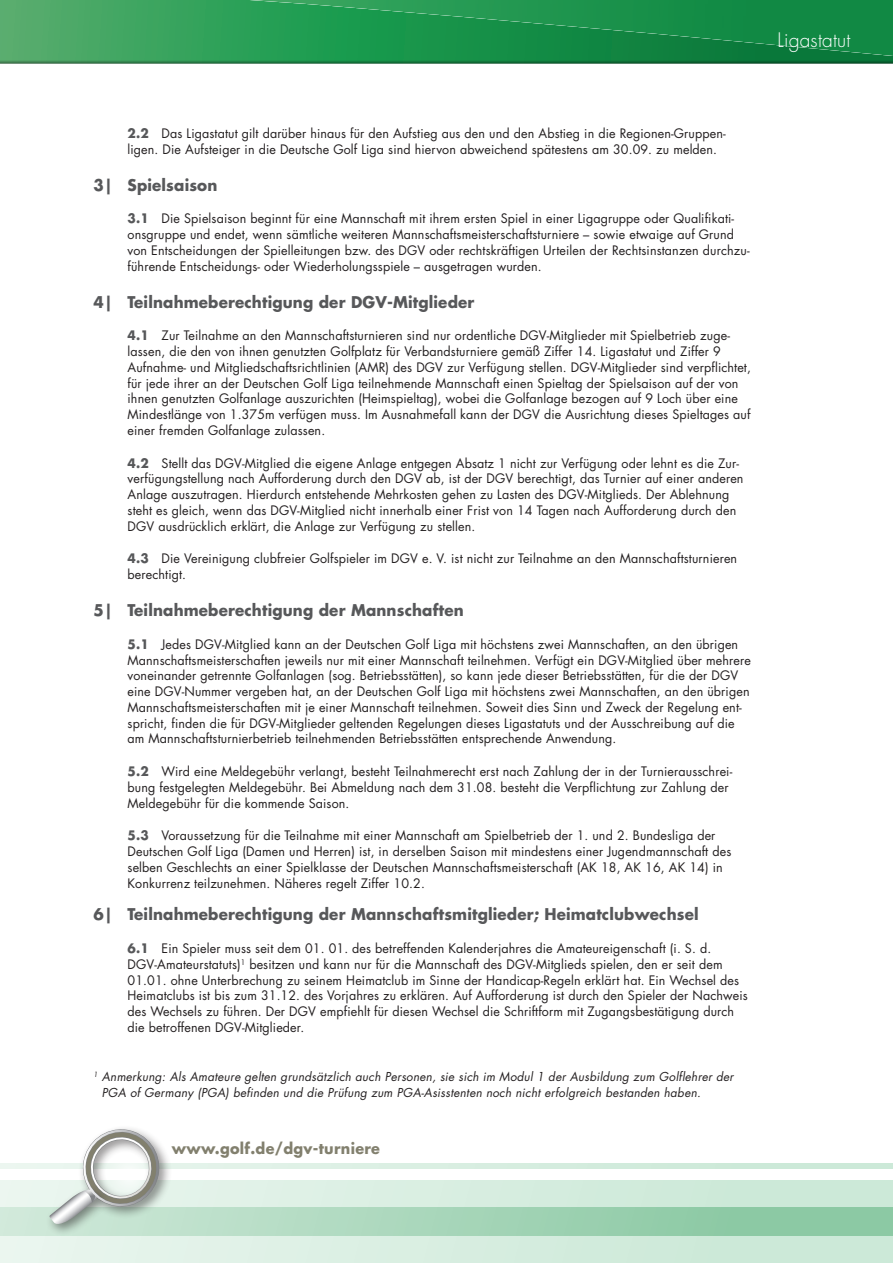
<style>
.page{position:relative;width:893px;height:1263px;background:#fff}
.page>*{position:absolute;margin:0;border:0;box-sizing:border-box;transform-origin:0 0}
.t1{font:300 19.5px "Futura LT";letter-spacing:.01em;color:#fff}
.t2{font:700 15.75px "Futura LT";letter-spacing:.01em;color:#57585a;scale:.96 1}
.t3{font:700 15px "Futura LT";letter-spacing:.02em;color:#82806e;scale:.96 1}
.t4{font:12.75px/15.8px "Futura LT";letter-spacing:.01em;color:#231f20}
.t5{font:italic 12px/15.8px "Futura LT";letter-spacing:.02em;color:#231f20}
.s1{font-weight:700;color:#57585a}
</style>
<div class="page">
<svg style="left:0;top:1163px;width:893px;height:6px;background:#d7ede0"></svg>
<svg style="left:0;top:1180px;width:893px;height:28px;background:#d5ecde"></svg>
<svg style="left:0;top:1208px;width:893px;height:55px;background:#bfe1cd"></svg>
<div style="left:0;top:0;width:893px;height:64px;background:#231f20;opacity:.5"></div>
<div style="left:78px;top:1124px;width:95px;height:95px;background:#231f20;opacity:.5"></div>
<div style="left:45px;top:1185px;width:66px;height:52px;background:#231f20;opacity:.5"></div>
<svg style="left:49px;top:1126px;width:114px;height:100px"></svg>
<h1 class="t1" style="left:778px;top:28px;width:74px">Ligastatut</h1>
<p class="t4" style="left:128px;top:125px;width:600px"><span class="s1">2.2</span> Das Ligastatut gilt darüber hinaus für den Aufstieg aus den und den Abstieg in die Regionen-Gruppen&shy;ligen. Die Aufsteiger in die Deutsche Golf Liga sind hiervon abweichend spätestens am 30.09. zu melden.</p>
<p class="t2" style="left:94px;top:174px;width:131px">3| Spielsaison</p>
<p class="t4" style="left:128px;top:211px;width:624px"><span class="s1">3.1</span> Die Spielsaison beginnt für eine Mannschaft mit ihrem ersten Spiel in einer Ligagruppe oder Qualifikati&shy;onsgruppe und endet, wenn sämtliche weiteren Mannschaftsmeisterschaftsturniere – sowie etwaige auf Grund von Entscheidungen der Spielleitungen bzw. des DGV oder rechtskräftigen Urteilen der Rechtsinstanzen durchzu&shy;führende Entscheidungs- oder Wiederholungsspiele – ausgetragen wurden.</p>
<p class="t2" style="left:94px;top:291px;width:398px">4| Teilnahmeberechtigung der DGV-Mitglieder</p>
<p class="t4" style="left:128px;top:328px;width:625px"><span class="s1">4.1</span> Zur Teilnahme an den Mannschaftsturnieren sind nur ordentliche DGV-Mitglieder mit Spielbetrieb zuge&shy;lassen, die den von ihnen genutzten Golfplatz für Verbandsturniere gemäß Ziffer 14. Ligastatut und Ziffer 9<br>Aufnahme- und Mitgliedschaftsrichtlinien (AMR) des DGV zur Verfügung stellen. DGV-Mitglieder sind verpflichtet, für jede ihrer an der Deutschen Golf Liga teilnehmende Mannschaft einen Spieltag der Spielsaison auf der von ihnen genutzten Golfanlage auszurichten (Heimspieltag), wobei die Golfanlage bezogen auf 9 Loch über eine Mindestlänge von 1.375m verfügen muss. Im Ausnahmefall kann der DGV die Ausrichtung dieses Spieltages auf einer fremden Golfanlage zulassen.</p>
<p class="t4" style="left:128px;top:455px;width:617px"><span class="s1">4.2</span> Stellt das DGV-Mitglied die eigene Anlage entgegen Absatz 1 nicht zur Verfügung oder lehnt es die Zur&shy;verfügungstellung nach Aufforderung durch den DGV ab, ist der DGV berechtigt, das Turnier auf einer anderen Anlage auszutragen. Hierdurch entstehende Mehrkosten gehen zu Lasten des DGV-Mitglieds. Der Ablehnung steht es gleich, wenn das DGV-Mitglied nicht innerhalb einer Frist von 14 Tagen nach Aufforderung durch den DGV ausdrücklich erklärt, die Anlage zur Verfügung zu stellen.</p>
<p class="t4" style="left:128px;top:551px;width:611px"><span class="s1">4.3</span> Die Vereinigung clubfreier Golfspieler im DGV e. V. ist nicht zur Teilnahme an den Mannschaftsturnieren berechtigt.</p>
<p class="t2" style="left:94px;top:600px;width:387px">5| Teilnahmeberechtigung der Mannschaften</p>
<p class="t4" style="left:128px;top:636px;width:625px"><span class="s1">5.1</span> Jedes DGV-Mitglied kann an der Deutschen Golf Liga mit höchstens zwei Mannschaften, an den übrigen Mannschaftsmeisterschaften jeweils nur mit einer Mannschaft teilnehmen. Verfügt ein DGV-Mitglied über mehrere voneinander getrennte Golfanlagen (sog. Betriebsstätten), so kann jede dieser Betriebsstätten, für die der DGV eine DGV-Nummer vergeben hat, an der Deutschen Golf Liga mit höchstens zwei Mannschaften, an den übrigen Mannschaftsmeisterschaften mit je einer Mannschaft teilnehmen. Soweit dies Sinn und Zweck der Regelung ent&shy;spricht, finden die für DGV-Mitglieder geltenden Regelungen dieses Ligastatuts und der Ausschreibung auf die am Mannschaftsturnierbetrieb teilnehmenden Betriebsstätten entsprechende Anwendung.</p>
<p class="t4" style="left:128px;top:764px;width:606px"><span class="s1">5.2</span> Wird eine Meldegebühr verlangt, besteht Teilnahmerecht erst nach Zahlung der in der Turnierausschrei&shy;bung festgelegten Meldegebühr. Bei Abmeldung nach dem 31.08. besteht die Verpflichtung zur Zahlung der<br>Meldegebühr für die kommende Saison.</p>
<p class="t4" style="left:128px;top:828px;width:605px"><span class="s1">5.3</span> Voraussetzung für die Teilnahme mit einer Mannschaft am Spielbetrieb der 1. und 2. Bundesliga der Deutschen Golf Liga (Damen und Herren) ist, in derselben Saison mit mindestens einer Jugendmannschaft des selben Geschlechts an einer Spielklasse der Deutschen Mannschaftsmeisterschaft (AK 18, AK 16, AK 14) in Konkurrenz teilzunehmen. Näheres regelt Ziffer 10.2.</p>
<p class="t2" style="left:94px;top:904px;width:632px">6| Teilnahmeberechtigung der Mannschaftsmitglieder; Heimatclubwechsel</p>
<p class="t4" style="left:128px;top:941px;width:622px"><span class="s1">6.1</span> Ein Spieler muss seit dem 01. 01. des betreffenden Kalenderjahres die Amateureigenschaft (i. S. d.<br>DGV-Amateurstatuts)<sup>1</sup> besitzen und kann nur für die Mannschaft des DGV-Mitglieds spielen, den er seit dem 01.01. ohne Unterbrechung zu seinem Heimatclub im Sinne der Handicap-Regeln erklärt hat. Ein Wechsel des Heimatclubs ist bis zum 31.12. des Vorjahres zu erklären. Auf Aufforderung ist durch den Spieler der Nachweis des Wechsels zu führen. Der DGV empfiehlt für diesen Wechsel die Schriftform mit Zugangsbestätigung durch die betroffenen DGV-Mitglieder.</p>
<p class="t5" style="left:102px;top:1069px;width:633px;text-indent:-8px"><sup>1</sup> Anmerkung: Als Amateure gelten grundsätzlich auch Personen, sie sich im Modul 1 der Ausbildung zum Golflehrer der<br>PGA of Germany (PGA) befinden und die Prüfung zum PGA-Asisstenten noch nicht erfolgreich bestanden haben.</p>
<p class="t3" style="left:172px;top:1138px;width:218px">www.golf.de/dgv-turniere</p>
</div>
